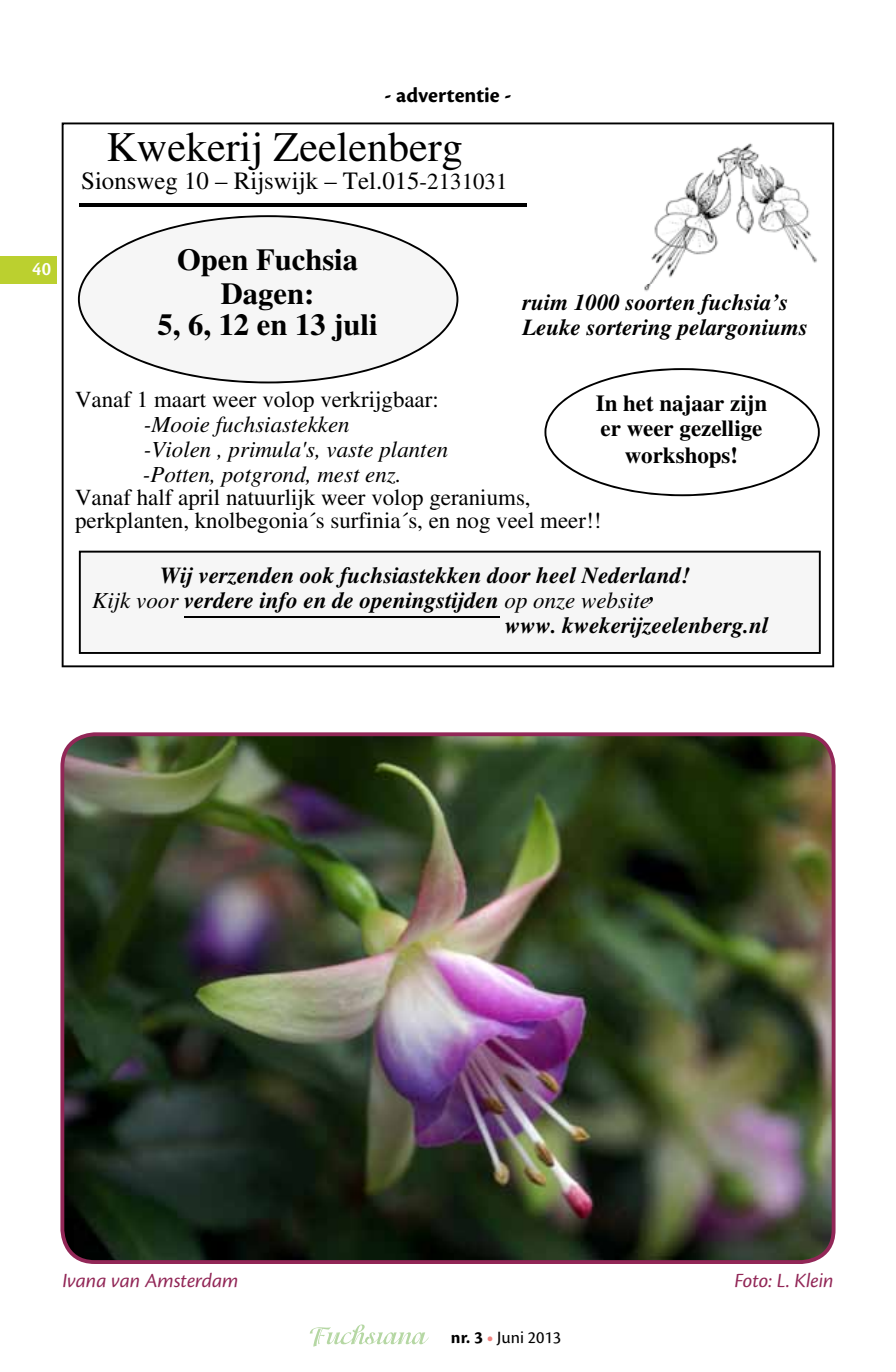
<style>
.page{position:relative;width:896px;height:1372px;background:#fff}
.page>*{position:absolute;margin:0;border:0;box-sizing:border-box;transform-origin:0 0}
.t1{font:42px "Times";color:#000}
.t2{font:700 30.6px/34.4px "Times";color:#000;text-align:center}
.t3{font:24.8px "Times";color:#000}
.t4{font:italic 700 23px/24.8px "Times";color:#000}
.t5{font:23px/23px "Times";color:#000}
.t6{font:italic 23px/24.8px "Times";color:#000}
.t7{font:700 23px/25.8px "Times";color:#000;text-align:center}
.t8{font:700 22px "Cronos Pro";color:#000}
.t9{font:italic 21px "Cronos Pro";letter-spacing:-.005em;color:#922757}
.t10{font:600 20px "Cronos Pro";color:#fff;scale:.96 1}
.t11{font:18px "Cronos Pro";color:#000}
.s1{font-size:23px}
.s2{font-weight:400}
.s3{font-weight:700}
.s4{font-weight:700;color:#f08481}
</style>
<div class="page">
<svg style="left:62px;top:122px;width:772px;height:545px"></svg>
<hr style="left:79px;top:203px;width:447px;height:4px;background:#000">
<div style="left:509px;top:285px;width:315px;height:71px;background:#fff"></div>
<div style="left:79px;top:551px;width:742px;height:103px;background:#f6f6f6"></div>
<hr style="left:184px;top:616px;width:315px;height:2px;background:#000">
<svg style="left:78px;top:215px;width:380px;height:168px;fill:#f6f6f6"></svg>
<svg style="left:509px;top:132px;width:35px;height:153px"></svg>
<div style="left:509px;top:174px;width:27px;height:15px;background:#fff"></div>
<hr style="left:509px;top:203px;width:17px;height:4px;background:#000">
<img style="left:544px;top:129px;width:276px;height:156px">
<img style="left:544px;top:132px;width:252px;height:160px">
<svg style="left:544px;top:368px;width:276px;height:128px"></svg>
<img style="left:65px;top:734px;width:768px;height:528px">
<div style="left:60px;top:732px;width:775px;height:532px;border:4px solid #922757;border-radius:32px"></div>
<div style="left:0;top:256px;width:57px;height:27px;background:#bbd02f"></div>
<svg style="left:310px;top:1324px;width:119px;height:23px"></svg>
<p class="t10" style="left:32px;top:258px;width:21px">40</p>
<p class="t8" style="left:384px;top:83px;width:129px">- advertentie -</p>
<h1 class="t1" style="left:107px;top:123px;width:358px">Kwekerij Zeelenberg</h1>
<p class="t3" style="left:81px;top:167px;width:428px">Sionsweg 10 – Rijswijk – Tel.015<span class="s1">-2131031</span></p>
<h2 class="t2" style="left:177px;top:242px;width:183px">Open Fuchsia<br>Dagen:</h2>
<h2 class="t2" style="left:157px;top:307px;width:222px">5, 6, 12 en 13 juli</h2>
<p class="t4" style="left:522px;top:289px;width:287px">ruim 1000 soorten fuchsia’s<br>Leuke sortering pelargoniums</p>
<p class="t5" style="left:75px;top:388px;width:365px">Vanaf 1 maart weer volop verkrijgbaar:</p>
<p class="t6" style="left:143px;top:412px;width:307px">-Mooie fuchsiastekken<br>-Violen , primula's, vaste planten -Potten, potgrond, mest enz.</p>
<p class="t5" style="left:75px;top:485px;width:528px">Vanaf half april natuurlijk weer volop geraniums, perkplanten, knolbegonia´s surfinia´s, en nog veel meer!!</p>
<p class="t4" style="left:160px;top:563px;width:532px">Wij verzenden ook fuchsiastekken door heel Nederland!</p>
<p class="t4" style="left:92px;top:588px;width:565px"><span class="s2">Kijk voor</span> verdere info en de openingstijden <span class="s2">op onze website</span>,</p>
<p class="t4" style="left:505px;top:612px;width:265px">www. kwekerijzeelenberg.nl</p>
<p class="t7" style="left:596px;top:390px;width:173px">In het najaar zijn er weer gezellige workshops!</p>
<p class="t9" style="left:62px;top:1268px;width:178px">Ivana van Amsterdam</p>
<p class="t9" style="left:734px;top:1268px;width:101px">Foto: L. Klein</p>
<p class="t11" style="left:451px;top:1327px;width:112px"><span class="s3">nr. 3</span> <span class="s4">•</span> Juni 2013</p>
</div>
